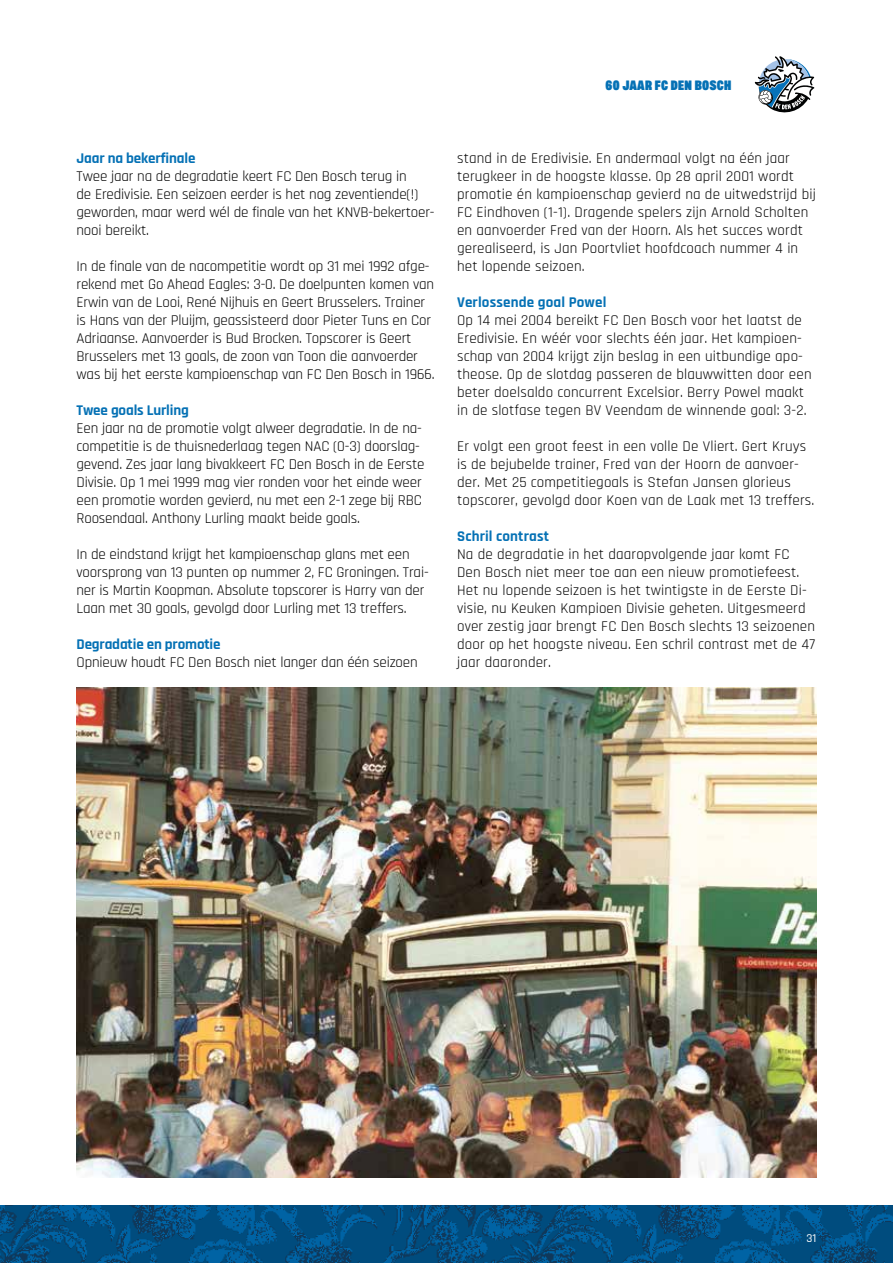
<style>
.page{position:relative;width:893px;height:1263px;background:#fff}
.page>*{position:absolute;margin:0;border:0;box-sizing:border-box;transform-origin:0 0}
.t1{font:15px/18px "Rajdhani";letter-spacing:.01em;color:#000}
.t2{font:15px/18px "Rajdhani";letter-spacing:-.01em;color:#000}
.t3{font:700 15px "Rajdhani";letter-spacing:-.01em;color:#0571b5}
.t4{font:700 15px "Rajdhani";letter-spacing:.01em;color:#0571b5}
.t5{font:13.5px "Mello Cd Super";letter-spacing:.02em;color:#0571b5}
.t6{font:500 12px "Rajdhani";color:#fff}
</style>
<div class="page">
<img style="left:77px;top:688px;width:739px;height:490px">
<img style="left:0;top:1205px;width:893px;height:58px">
<svg style="left:754px;top:56px;width:61px;height:57px"></svg>
<p class="t5" style="left:606px;top:78px;width:127px">60 JAAR FC DEN BOSCH</p>
<p class="t3" style="left:77px;top:149px;width:120px">Jaar na bekerfinale</p>
<p class="t2" style="left:77px;top:167px;width:360px">Twee jaar na de degradatie keert FC Den Bosch terug in<br>de Eredivisie. Een seizoen eerder is het nog zeventiende(!) geworden, maar werd wél de finale van het KNVB-bekertoer&shy;nooi bereikt.</p>
<p class="t2" style="left:77px;top:257px;width:360px">In de finale van de nacompetitie wordt op 31 mei 1992 afge&shy;rekend met Go Ahead Eagles: 3-0. De doelpunten komen van Erwin van de Looi, René Nijhuis en Geert Brusselers. Trainer is Hans van der Pluijm, geassisteerd door Pieter Tuns en Cor Adriaanse. Aanvoerder is Bud Brocken. Topscorer is Geert Brusselers met 13 goals, de zoon van Toon die aanvoerder was bij het eerste kampioenschap van FC Den Bosch in 1966.</p>
<p class="t3" style="left:77px;top:401px;width:114px">Twee goals Lurling</p>
<p class="t2" style="left:77px;top:419px;width:350px">Een jaar na de promotie volgt alweer degradatie. In de na&shy;competitie is de thuisnederlaag tegen NAC (0-3) doorslag&shy;gevend. Zes jaar lang bivakkeert FC Den Bosch in de Eerste Divisie. Op 1 mei 1999 mag vier ronden voor het einde weer een promotie worden gevierd, nu met een 2-1 zege bij RBC Roosendaal. Anthony Lurling maakt beide goals.</p>
<p class="t2" style="left:77px;top:545px;width:354px">In de eindstand krijgt het kampioenschap glans met een voorsprong van 13 punten op nummer 2, FC Groningen. Trai&shy;ner is Martin Koopman. Absolute topscorer is Harry van der Laan met 30 goals, gevolgd door Lurling met 13 treffers.</p>
<p class="t3" style="left:77px;top:635px;width:146px">Degradatie en promotie</p>
<p class="t2" style="left:77px;top:653px;width:343px">Opnieuw houdt FC Den Bosch niet langer dan één seizoen</p>
<p class="t1" style="left:457px;top:149px;width:360px">stand in de Eredivisie. En andermaal volgt na één jaar terugkeer in de hoogste klasse. Op 28 april 2001 wordt promotie én kampioenschap gevierd na de uitwedstrijd bij FC Eindhoven (1-1). Dragende spelers zijn Arnold Scholten en aanvoerder Fred van der Hoorn. Als het succes wordt gerealiseerd, is Jan Poortvliet hoofdcoach nummer 4 in het lopende seizoen.</p>
<p class="t4" style="left:457px;top:293px;width:151px">Verlossende goal Powel</p>
<p class="t1" style="left:457px;top:311px;width:356px">Op 14 mei 2004 bereikt FC Den Bosch voor het laatst de Eredivisie. En wéér voor slechts één jaar. Het kampioen&shy;schap van 2004 krijgt zijn beslag in een uitbundige apo&shy;theose. Op de slotdag passeren de blauwwitten door een beter doelsaldo concurrent Excelsior. Berry Powel maakt in de slotfase tegen BV Veendam de winnende goal: 3-2.</p>
<p class="t1" style="left:457px;top:437px;width:359px">Er volgt een groot feest in een volle De Vliert. Gert Kruys is de bejubelde trainer, Fred van der Hoorn de aanvoer&shy;der. Met 25 competitiegoals is Stefan Jansen glorieus topscorer, gevolgd door Koen van de Laak met 13 treffers.</p>
<p class="t4" style="left:457px;top:527px;width:93px">Schril contrast</p>
<p class="t1" style="left:457px;top:545px;width:360px">Na de degradatie in het daaropvolgende jaar komt FC Den Bosch niet meer toe aan een nieuw promotiefeest.<br>Het nu lopende seizoen is het twintigste in de Eerste Di&shy;visie, nu Keuken Kampioen Divisie geheten. Uitgesmeerd over zestig jaar brengt FC Den Bosch slechts 13 seizoenen door op het hoogste niveau. Een schril contrast met de 47 jaar daaronder.</p>
<p class="t6" style="left:806px;top:1231px;width:12px">31</p>
</div>
